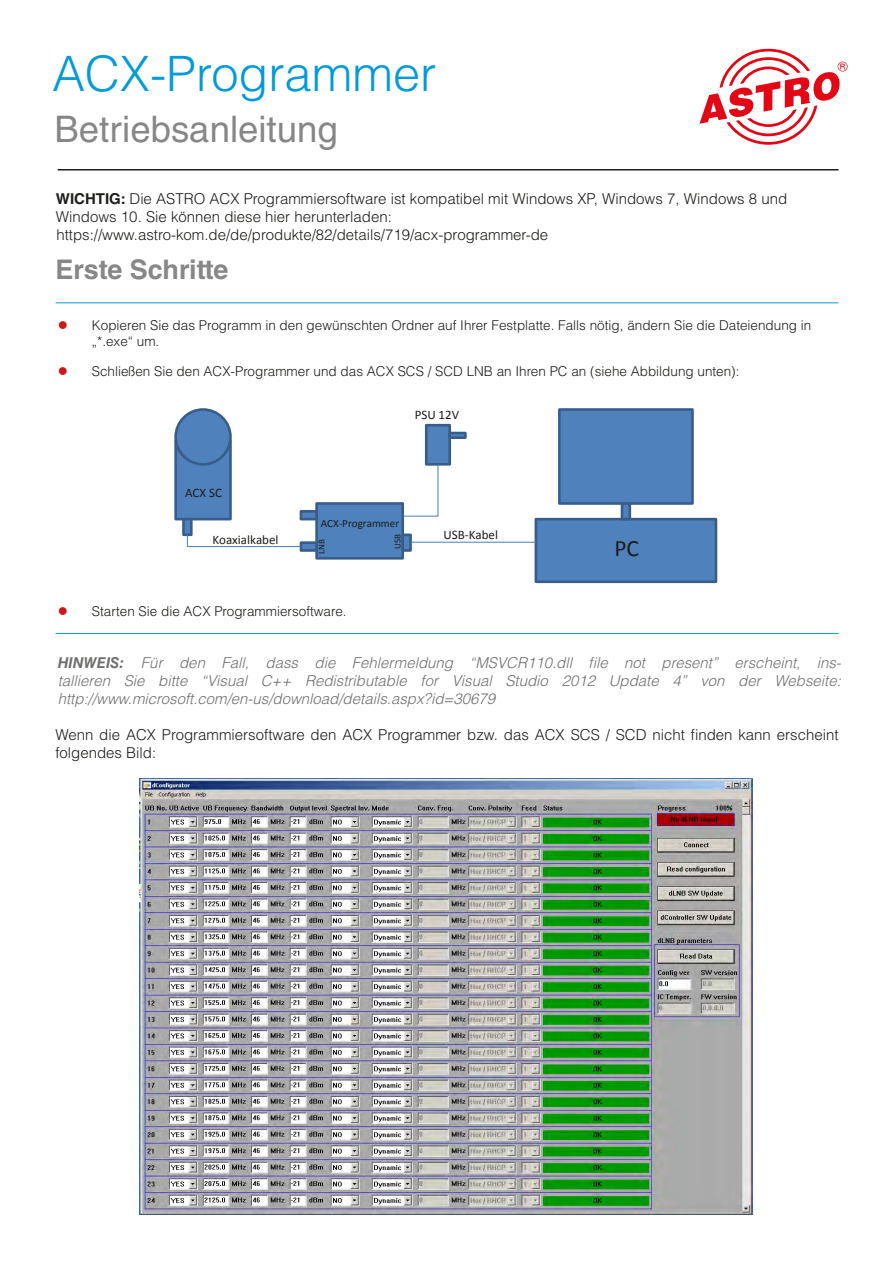
<style>
.page{position:relative;width:893px;height:1263px;background:#fff}
.page>*{position:absolute;margin:0;border:0;box-sizing:border-box;transform-origin:0 0}
.t1{font:300 48.75px "Helvetica LT Std";color:#009bd9}
.t2{font:36.6px "Helvetica LT Std";color:#878787}
.t3{font:700 27px "Helvetica LT Std";letter-spacing:-.01em;color:#878787}
.t4{font:23.55px "Calibri";color:#1d1d1b}
.Grundtext{font:300 15px/18px "Helvetica LT Std";color:#1d1d1b}
.t5{font:italic 300 15px/18px "Helvetica LT Std";color:#70706f;text-align:justify}
.t6{font:300 13.5px/16.5px "Helvetica LT Std";color:#1d1d1b}
.t7{font:13.05px "Calibri";color:#1d1d1b}
.t8{font:11.1px "Calibri";color:#1d1d1b}
.t9{font:9.15px "Calibri";letter-spacing:-.005em;color:#1d1d1b}
.s1{font-weight:700}
</style>
<div class="page">
<svg style="left:699px;top:48px;width:149px;height:97px"></svg>
<hr style="left:58px;top:169px;width:780px;height:1px;background:#1d1d1b">
<hr style="left:56px;top:302px;width:782px;height:1px;background:#009bd9">
<hr style="left:56px;top:633px;width:782px;height:1px;background:#009bd9">
<div style="left:176px;top:441px;width:54px;height:78px;background:#4f81bd"></div>
<div style="left:174px;top:439px;width:58px;height:81px;border:3px solid #385d8a"></div>
<div style="left:176px;top:409px;width:54px;height:55px;background:#4f81bd;border-radius:50%"></div>
<div style="left:174px;top:408px;width:58px;height:58px;border:3px solid #385d8a;border-radius:50%"></div>
<div style="left:317px;top:503px;width:86px;height:55px;background:#4f81bd"></div>
<div style="left:315px;top:502px;width:89px;height:58px;border:3px solid #385d8a"></div>
<div style="left:301px;top:511px;width:16px;height:8px;background:#4f81bd"></div>
<div style="left:300px;top:510px;width:18px;height:10px;border:3px solid #385d8a"></div>
<div style="left:301px;top:543px;width:16px;height:7px;background:#4f81bd"></div>
<div style="left:300px;top:541px;width:18px;height:11px;border:3px solid #385d8a"></div>
<div style="left:183px;top:519px;width:8px;height:16px;background:#4f81bd"></div>
<div style="left:182px;top:518px;width:11px;height:18px;border:3px solid #385d8a"></div>
<svg style="left:186px;top:534px;width:116px;height:13px"></svg>
<div style="left:403px;top:535px;width:8px;height:15px;background:#4f81bd"></div>
<div style="left:401px;top:533px;width:11px;height:19px;border:3px solid #385d8a"></div>
<div style="left:426px;top:425px;width:24px;height:39px;background:#4f81bd"></div>
<div style="left:425px;top:424px;width:26px;height:42px;border:3px solid #385d8a"></div>
<svg style="left:402px;top:463px;width:37px;height:54px"></svg>
<div style="left:536px;top:519px;width:180px;height:63px;background:#4f81bd"></div>
<div style="left:535px;top:518px;width:182px;height:65px;border:3px solid #385d8a"></div>
<div style="left:559px;top:409px;width:133px;height:94px;background:#4f81bd"></div>
<div style="left:558px;top:408px;width:136px;height:97px;border:3px solid #385d8a"></div>
<div style="left:622px;top:503px;width:8px;height:16px;background:#4f81bd"></div>
<div style="left:621px;top:502px;width:10px;height:18px;border:3px solid #385d8a"></div>
<hr style="left:410px;top:542px;width:126px;height:1px;background:#4a7ebb">
<div style="left:448px;top:432px;width:19px;height:7px;border:3px solid #385d8a"></div>
<img style="left:139px;top:779px;width:613px;height:435px">
<p class="t1" style="left:52px;top:43px;width:385px">ACX-Programmer</p>
<p class="t2" style="left:55px;top:108px;width:285px">Betriebsanleitung</p>
<p class="Grundtext" style="left:56px;top:190px;width:733px"><span class="s1">WICHTIG:</span> Die ASTRO ACX Programmiersoftware ist kompatibel mit Windows XP, Windows 7, Windows 8 und<br>Windows 10. Sie können diese hier herunterladen: https://www.astro-kom.de/de/produkte/82/details/719/acx-programmer-de</p>
<p class="t3" style="left:56px;top:253px;width:174px">Erste Schritte</p>
<p class="t6" style="left:92px;top:317px;width:721px">Kopieren Sie das Programm in den gewünschten Ordner auf Ihrer Festplatte. Falls nötig, ändern Sie die Dateiendung in „*.exe“ um.</p>
<p class="t6" style="left:92px;top:362px;width:649px">Schließen Sie den ACX-Programmer und das ACX SCS / SCD LNB an Ihren PC an (siehe Abbildung unten):</p>
<p class="t7" style="left:185px;top:484px;width:39px">ACX SC</p>
<p class="t7" style="left:212px;top:531px;width:68px">Koaxialkabel</p>
<p class="t7" style="left:415px;top:406px;width:46px">PSU 12V</p>
<p class="t8" style="left:321px;top:516px;width:80px">ACX-Programmer</p>
<p class="t9" style="left:316px;top:554px;width:16px;rotate:-90deg">LNB</p>
<p class="t4" style="left:614px;top:533px;width:26px">PC</p>
<p class="t7" style="left:443px;top:526px;width:56px">USB-Kabel</p>
<p class="t9" style="left:392px;top:549px;width:16px;rotate:-90deg">USB</p>
<p class="t6" style="left:92px;top:602px;width:256px">Starten Sie die ACX Programmiersoftware.</p>
<p class="t5" style="left:58px;top:654px;width:785px"><span class="s1">HINWEIS:</span> Für den Fall, dass die Fehlermeldung “MSVCR110.dll file not present” erscheint, ins&shy;tallieren Sie bitte “Visual C++ Redistributable for Visual Studio 2012 Update 4” von der Webseite: http://www.microsoft.com/en-us/download/details.aspx?id=30679</p>
<p class="Grundtext" style="left:55px;top:726px;width:785px">Wenn die ACX Programmiersoftware den ACX Programmer bzw. das ACX SCS / SCD nicht finden kann erscheint folgendes Bild:</p>
</div>
